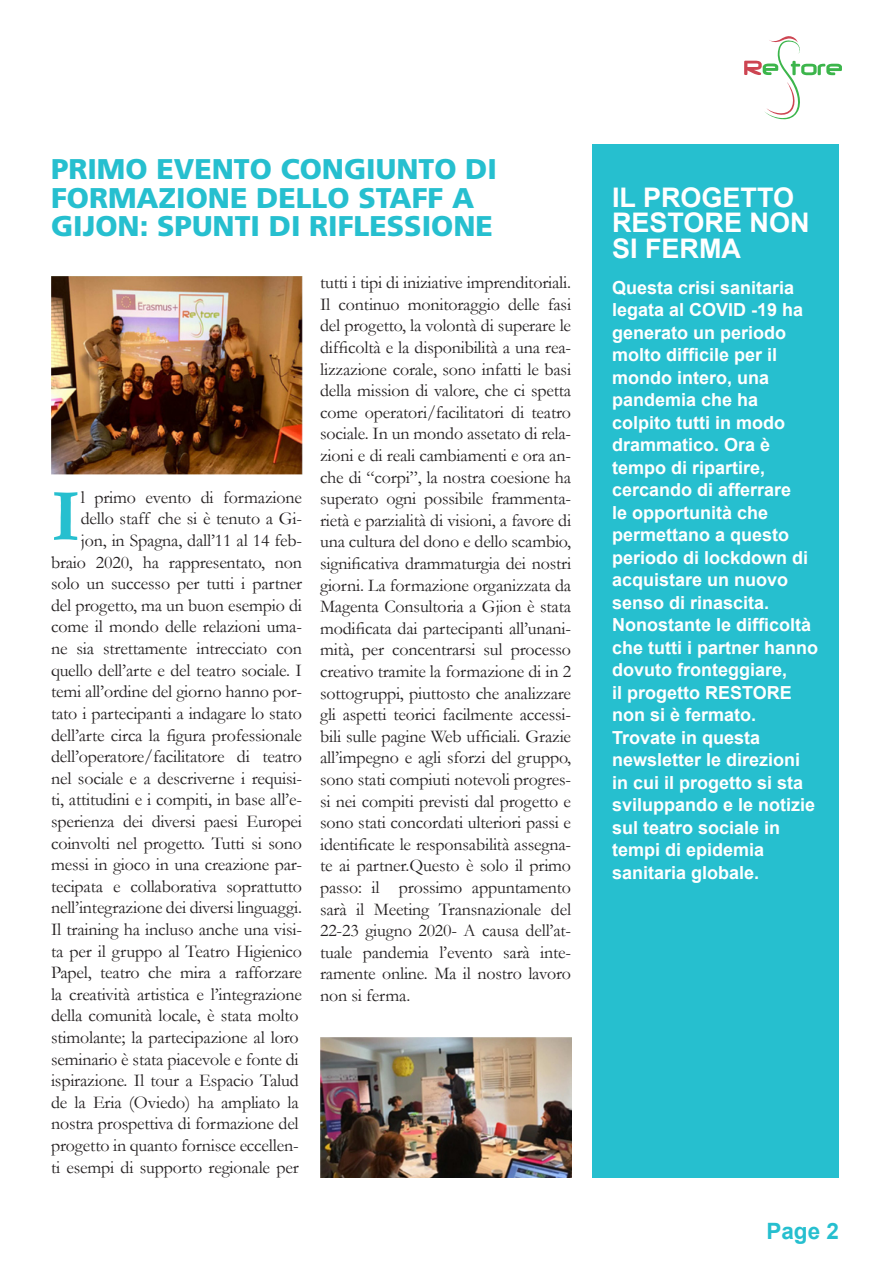
<style>
.page{position:relative;width:893px;height:1263px;background:#fff}
.page>*{position:absolute;margin:0;border:0;box-sizing:border-box;transform-origin:0 0}
.t1{font:700 75px "Garamond";color:#26bfcf}
.t2{font:900 28.5px/28.5px "Frutiger";color:#26bfcf}
.t3{font:700 27px/25.5px "Arial";color:#fff}
.t4{font:700 22.5px "Arial";color:#26bfcf}
.t5{font:18px/21.6px "Garamond";letter-spacing:-.01em;color:#231f20;text-align:right}
.t6{font:700 18px/22.5px "Arial";color:#fff}
</style>
<div class="page">
<svg style="left:744px;top:36px;width:98px;height:84px"></svg>
<div style="left:592px;top:144px;width:247px;height:1034px;background:#26bfcf"></div>
<img style="left:51px;top:276px;width:251px;height:198px">
<img style="left:320px;top:1037px;width:251px;height:141px">
<p class="t2" style="left:51px;top:155px;width:447px">PRIMO EVENTO CONGIUNTO DI<br>FORMAZIONE DELLO STAFF A<br>GIJON: SPUNTI DI RIFLESSIONE</p>
<p class="t5" style="left:51px;top:486px;width:253px">l primo evento di formazione dello staff che si è tenuto a Gi&shy;jon, in Spagna, dall’11 al 14 feb&shy;braio 2020, ha rappresentato, non solo un successo per tutti i partner del progetto, ma un buon esempio di come il mondo delle relazioni uma&shy;ne sia strettamente intrecciato con quello dell’arte e del teatro sociale. I temi all’ordine del giorno hanno por&shy;tato i partecipanti a indagare lo stato dell’arte circa la figura professionale dell’operatore/facilitatore di teatro nel sociale e a descriverne i requisi&shy;ti, attitudini e i compiti, in base all’e&shy;sperienza dei diversi paesi Europei coinvolti nel progetto. Tutti si sono messi in gioco in una creazione par&shy;tecipata e collaborativa soprattutto nell’integrazione dei diversi linguaggi.<br>Il training ha incluso anche una visi&shy;ta per il gruppo al Teatro Higienico Papel, teatro che mira a rafforzare la creatività artistica e l’integrazione della comunità locale, è stata molto stimolante; la partecipazione al loro seminario è stata piacevole e fonte di ispirazione. Il tour a Espacio Talud de la Eria (Oviedo) ha ampliato la nostra prospettiva di formazione del progetto in quanto fornisce eccellen&shy;ti esempi di supporto regionale per</p>
<p class="t1" style="left:51px;top:465px;width:31px">I</p>
<p class="t5" style="left:320px;top:271px;width:253px;text-align:justify">tutti i tipi di iniziative imprenditoriali.<br>Il continuo monitoraggio delle fasi del progetto, la volontà di superare le difficoltà e la disponibilità a una rea&shy;lizzazione corale, sono infatti le basi della mission di valore, che ci spetta come operatori/facilitatori di teatro sociale. In un mondo assetato di rela&shy;zioni e di reali cambiamenti e ora an&shy;che di “corpi”, la nostra coesione ha superato ogni possibile frammenta&shy;rietà e parzialità di visioni, a favore di una cultura del dono e dello scambio, significativa drammaturgia dei nostri giorni. La formazione organizzata da Magenta Consultoria a Gjion è stata modificata dai partecipanti all’unani&shy;mità, per concentrarsi sul processo creativo tramite la formazione di in 2 sottogruppi, piuttosto che analizzare gli aspetti teorici facilmente accessi&shy;bili sulle pagine Web ufficiali. Grazie all’impegno e agli sforzi del gruppo, sono stati compiuti notevoli progres&shy;si nei compiti previsti dal progetto e sono stati concordati ulteriori passi e identificate le responsabilità assegna&shy;te ai partner.Questo è solo il primo passo: il prossimo appuntamento sarà il Meeting Transnazionale del 22-23 giugno 2020- A causa dell’at&shy;tuale pandemia l’evento sarà inte&shy;ramente online. Ma il nostro lavoro non si ferma.</p>
<p class="t3" style="left:612px;top:185px;width:199px">IL PROGETTO<br>RESTORE NON<br>SI FERMA</p>
<p class="t6" style="left:612px;top:277px;width:208px">Questa crisi sanitaria legata al COVID -19 ha generato un periodo molto difficile per il mondo intero, una pandemia che ha colpito tutti in modo drammatico. Ora è tempo di ripartire, cercando di afferrare<br>le opportunità che permettano a questo periodo di lockdown di acquistare un nuovo senso di rinascita.<br>Nonostante le difficoltà che tutti i partner hanno dovuto fronteggiare,<br>il progetto RESTORE non si è fermato.<br>Trovate in questa newsletter le direzioni in cui il progetto si sta sviluppando e le notizie sul teatro sociale in tempi di epidemia sanitaria globale.</p>
<p class="t4" style="left:766px;top:1216px;width:74px">Page 2</p>
</div>
